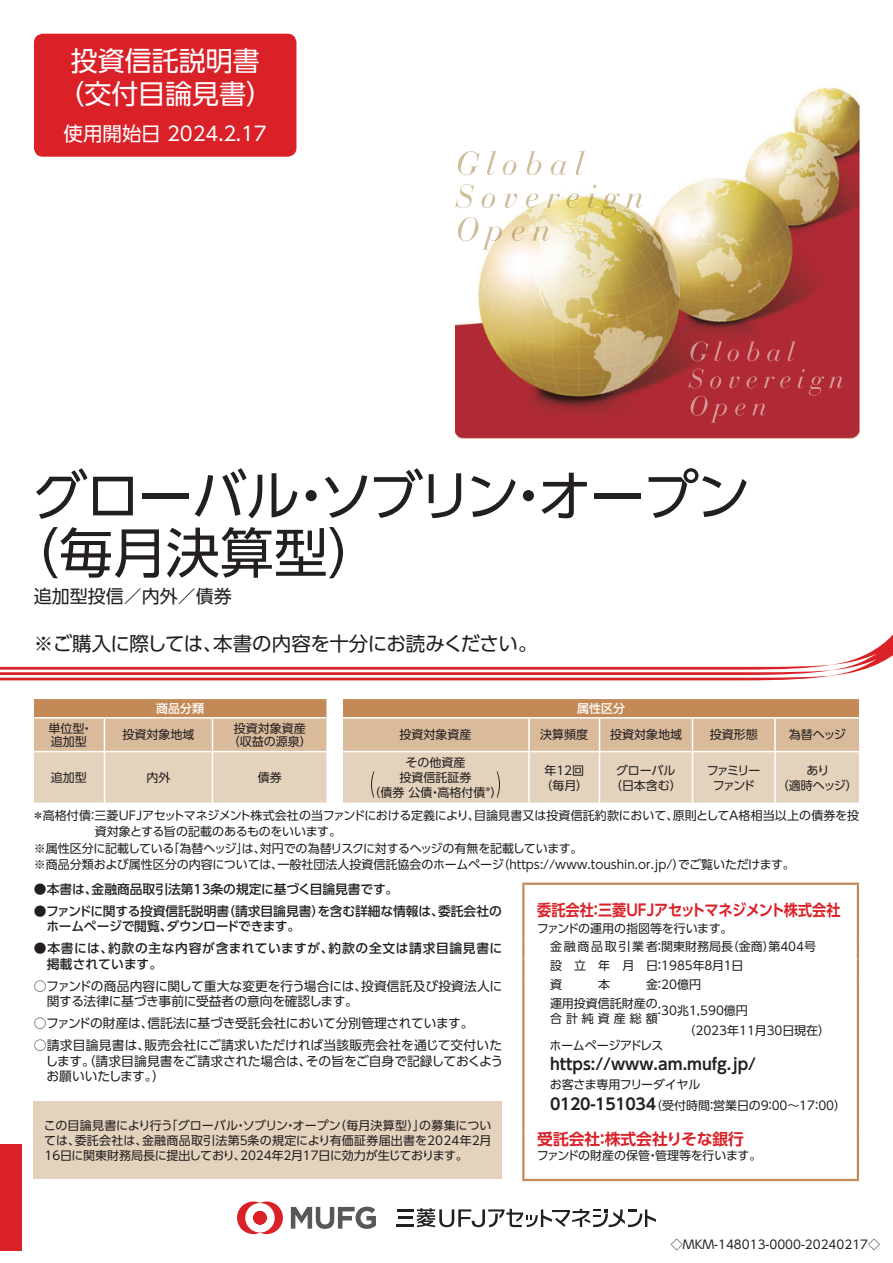
<style>
.page{position:relative;width:893px;height:1263px;background:#fff}
.page>*{position:absolute;margin:0;border:0;box-sizing:border-box;transform-origin:0 0}
.t1{font:54px/57px "UD Shin Go Pro";letter-spacing:-.02em;color:#231f20}
.t2{font:27px/33px "UD Shin Go Pro";color:#fff;text-align:center}
.t3{font:19.5px "UD Shin Go Pro";letter-spacing:-.025em;color:#231f20}
.t4{font:19.5px "UD Shin Go Pro";color:#fff}
.t5{font:18px "UD Shin Go Pro";color:#231f20}
.t6{font:700 15.75px "UD Shin Go Pro De";letter-spacing:-.045em;color:#da2128;scale:.9 1}
.t7{font:700 15.75px "UD Shin Go Pro De";color:#231f20}
.t8{font:700 15.75px "UD Shin Go Pro De";letter-spacing:-.01em;color:#da2128}
.t9{font:12.75px/15.8px "UD Shin Go Pro";letter-spacing:-.01em;color:#231f20}
.t10{font:500 12.75px/15.8px "UD Shin Go Pro";color:#231f20}
.t11{font:500 12.75px/15.8px "UD Shin Go Pro";letter-spacing:.045em;color:#231f20}
.t12{font:12px/15px "UD Shin Go Pro";color:#231f20}
.t13{font:12px "UD Shin Go Pro";letter-spacing:-.025em;color:#231f20}
.t14{font:12px "UD Shin Go Pro";letter-spacing:-.02em;color:#231f20}
.t15{font:12px "UD Shin Go Pro";letter-spacing:-.03em;color:#231f20}
.t16{font:12px/15px "UD Shin Go Pro";letter-spacing:-.145em;color:#231f20;text-align:center}
.t17{font:500 12px "UD Shin Go Pro";color:#fff}
.t18{font:12px "UD Shin Go Pro";letter-spacing:.335em;color:#231f20}
.s1{font-family:"UD Shin Go Pro De";font-weight:700;font-size:15.75px}
</style>
<div class="page">
<svg style="left:0;top:634px;width:893px;height:46px"></svg>
<svg style="left:34px;top:699px;width:825px;height:103px;background:#dbc0a4"></svg>
<div style="left:34px;top:1101px;width:468px;height:78px;background:#e3d2bc"></div>
<div style="left:35px;top:35px;width:260px;height:120px;background:#da2128;border-radius:8px"></div>
<div style="left:34px;top:34px;width:262px;height:123px;border:3px solid #da2128;border-radius:8px"></div>
<div style="left:0;top:1144px;width:21px;height:107px;background:#da2128"></div>
<img style="left:455px;top:87px;width:404px;height:351px">
<svg style="left:455px;top:184px;width:188px;height:66px"></svg>
<svg style="left:458px;top:150px;width:127px;height:25px"></svg>
<svg style="left:688px;top:369px;width:155px;height:54px;background:#b2323b"></svg>
<svg style="left:690px;top:341px;width:105px;height:20px;background:#b23a43"></svg>
<hr style="left:522px;top:882px;width:337px;height:3px;background:#c38a57">
<hr style="left:522px;top:885px;width:2px;height:56px;background:#c38a57">
<hr style="left:857px;top:885px;width:2px;height:56px;background:#c38a57">
<svg style="left:522px;top:941px;width:2px;height:56px"></svg>
<svg style="left:857px;top:941px;width:2px;height:56px"></svg>
<hr style="left:522px;top:997px;width:2px;height:27px;background:#c38a57">
<hr style="left:857px;top:997px;width:2px;height:27px;background:#c38a57">
<svg style="left:522px;top:1024px;width:2px;height:15px"></svg>
<svg style="left:857px;top:1024px;width:2px;height:15px"></svg>
<hr style="left:522px;top:1039px;width:2px;height:92px;background:#c38a57">
<hr style="left:857px;top:1039px;width:2px;height:92px;background:#c38a57">
<hr style="left:522px;top:1131px;width:2px;height:48px;background:#c38a57">
<hr style="left:857px;top:1131px;width:2px;height:48px;background:#c38a57">
<hr style="left:522px;top:1179px;width:337px;height:2px;background:#c38a57">
<hr style="left:396px;top:1224px;width:18px;height:3px;background:#231f20">
<svg style="left:397px;top:1208px;width:259px;height:19px"></svg>
<svg style="left:291px;top:1206px;width:85px;height:23px"></svg>
<svg style="left:237px;top:1201px;width:46px;height:33px"></svg>
<h2 class="t2" style="left:57px;top:43px;width:217px">投資信託説明書（交付目論見書）</h2>
<h3 class="t4" style="left:64px;top:118px;width:205px">使用開始日 2024.２.17</h3>
<h1 class="t1" style="left:5px;top:465px;width:747px;text-indent:28px">グローバル・ソブリン・オープン（毎月決算型）</h1>
<h3 class="t5" style="left:34px;top:582px;width:199px">追加型投信／内外／債券</h3>
<h3 class="t3" style="left:34px;top:628px;width:505px">※ご購入に際しては、本書の内容を十分にお読みください。</h3>
<p class="t17" style="left:156px;top:698px;width:50px">商品分類</p>
<p class="t17" style="left:577px;top:698px;width:49px">属性区分</p>
<p class="t12" style="left:48px;top:721px;width:46px;line-height:13.5px">単位型・追加型</p>
<p class="t12" style="left:122px;top:727px;width:73px">投資対象地域</p>
<p class="t12" style="left:228px;top:721px;width:86px;line-height:13.5px;text-align:center">投資対象資産（収益の源泉）</p>
<p class="t12" style="left:400px;top:727px;width:73px">投資対象資産</p>
<p class="t12" style="left:540px;top:727px;width:49px">決算頻度</p>
<p class="t12" style="left:610px;top:727px;width:73px">投資対象地域</p>
<p class="t12" style="left:710px;top:727px;width:49px">投資形態</p>
<p class="t12" style="left:789px;top:727px;width:58px">為替ヘッジ</p>
<p class="t12" style="left:51px;top:770px;width:37px">追加型</p>
<p class="t12" style="left:146px;top:770px;width:25px">内外</p>
<p class="t12" style="left:258px;top:770px;width:25px">債券</p>
<p class="t12" style="left:369px;top:755px;width:136px;text-align:center">その他資産<br>投資信託証券<br>（債券 公債・高格付債<sup>＊</sup>）</p>
<p class="t12" style="left:540px;top:762px;width:49px;text-align:center">年12回（毎月）</p>
<p class="t12" style="left:610px;top:762px;width:73px;text-align:center">グローバル（日本含む）</p>
<p class="t16" style="left:707px;top:762px;width:55px">ファミリーファンド</p>
<p class="t12" style="left:777px;top:762px;width:82px;text-align:center">あり<br>（適時ヘッジ）</p>
<p class="t12" style="left:32px;top:807px;width:828px">＊高格付債：三菱ＵＦＪアセットマネジメント株式会社の当ファンドにおける定義により、目論見書又は投資信託約款において、原則としてＡ格相当以上の債券を投</p>
<p class="t14" style="left:95px;top:822px;width:248px">資対象とする旨の記載のあるものをいいます。</p>
<p class="t13" style="left:34px;top:839px;width:550px">※属性区分に記載している「為替ヘッジ」は、対円での為替リスクに対するヘッジの有無を記載しています。</p>
<p class="t12" style="left:34px;top:857px;width:762px">※商品分類および属性区分の内容については、一般社団法人投資信託協会のホームページ（https://www.toushin.or.jp/）でご覧いただけます。</p>
<p class="t10" style="left:34px;top:881px;width:366px">●本書は、金融商品取引法第13条の規定に基づく目論見書です。</p>
<p class="t10" style="left:46px;top:902px;width:457px;text-indent:-12px">●ファンドに関する投資信託説明書（請求目論見書）を含む詳細な情報は、委託会社のホームページで閲覧、ダウンロードできます。</p>
<p class="t11" style="left:47px;top:940px;width:457px;text-indent:-13px">●本書には、約款の主な内容が含まれていますが、約款の全文は請求目論見書に掲載されています。</p>
<p class="t9" style="left:47px;top:977px;width:457px;text-indent:-13px">○ファンドの商品内容に関して重大な変更を行う場合には、投資信託及び投資法人に関する法律に基づき事前に受益者の意向を確認します。</p>
<p class="t9" style="left:34px;top:1015px;width:441px">○ファンドの財産は、信託法に基づき受託会社において分別管理されています。</p>
<p class="t9" style="left:45px;top:1037px;width:459px;text-align:justify;text-indent:-12px">○請求目論見書は、販売会社にご請求いただければ当該販売会社を通じて交付いたします。（請求目論見書をご請求された場合は、その旨をご自身で記録しておくようお願いいたします。）</p>
<p class="t12" style="left:44px;top:1117px;width:449px;text-align:justify">この目論見書により行う「グローバル・ソブリン・オープン（毎月決算型）」の募集については、委託会社は、金融商品取引法第５条の規定により有価証券届出書を2024年２月16日に関東財務局長に提出しており、2024年２月17日に効力が生じております。</p>
<h3 class="t6" style="left:537px;top:897px;width:338px">委託会社：三菱ＵＦＪアセットマネジメント株式会社</h3>
<p class="t12" style="left:550px;top:918px;width:268px;line-height:18.8px;text-indent:-13px">ファンドの運用の指図等を行います。<br>金融商品取引業者：関東財務局長（金商）第404号設 立 年 月 日：1985年８月１日<br>資</p>
<p class="t12" style="left:550px;top:974px;width:153px;line-height:18.8px;text-indent:96px">金：20億円運用投資信託財産の</p>
<p class="t18" style="left:550px;top:1008px;width:109px">合計純資産総額</p>
<p class="t12" style="left:683px;top:1000px;width:148px;line-height:19.5px;text-indent:-30px">：30兆1,590億円<br>（2023年11月30日現在）</p>
<p class="t15" style="left:550px;top:1035px;width:115px">ホームページアドレス</p>
<h3 class="t7" style="left:550px;top:1051px;width:208px">https://www.am.mufg.jp/</h3>
<p class="t12" style="left:550px;top:1074px;width:298px;line-height:21px">お客さま専用フリーダイヤル<br><span class="s1">0120-151034</span>（受付時間：営業日の９：00～17：00）</p>
<h3 class="t8" style="left:537px;top:1126px;width:208px">受託会社：株式会社りそな銀行</h3>
<p class="t12" style="left:537px;top:1147px;width:226px">ファンドの財産の保管・管理等を行います。</p>
<p class="t12" style="left:598px;top:976px;width:13px">本</p>
<p class="t12" style="left:671px;top:1236px;width:211px">◇MKM-148013-0000-20240217◇</p>
</div>
